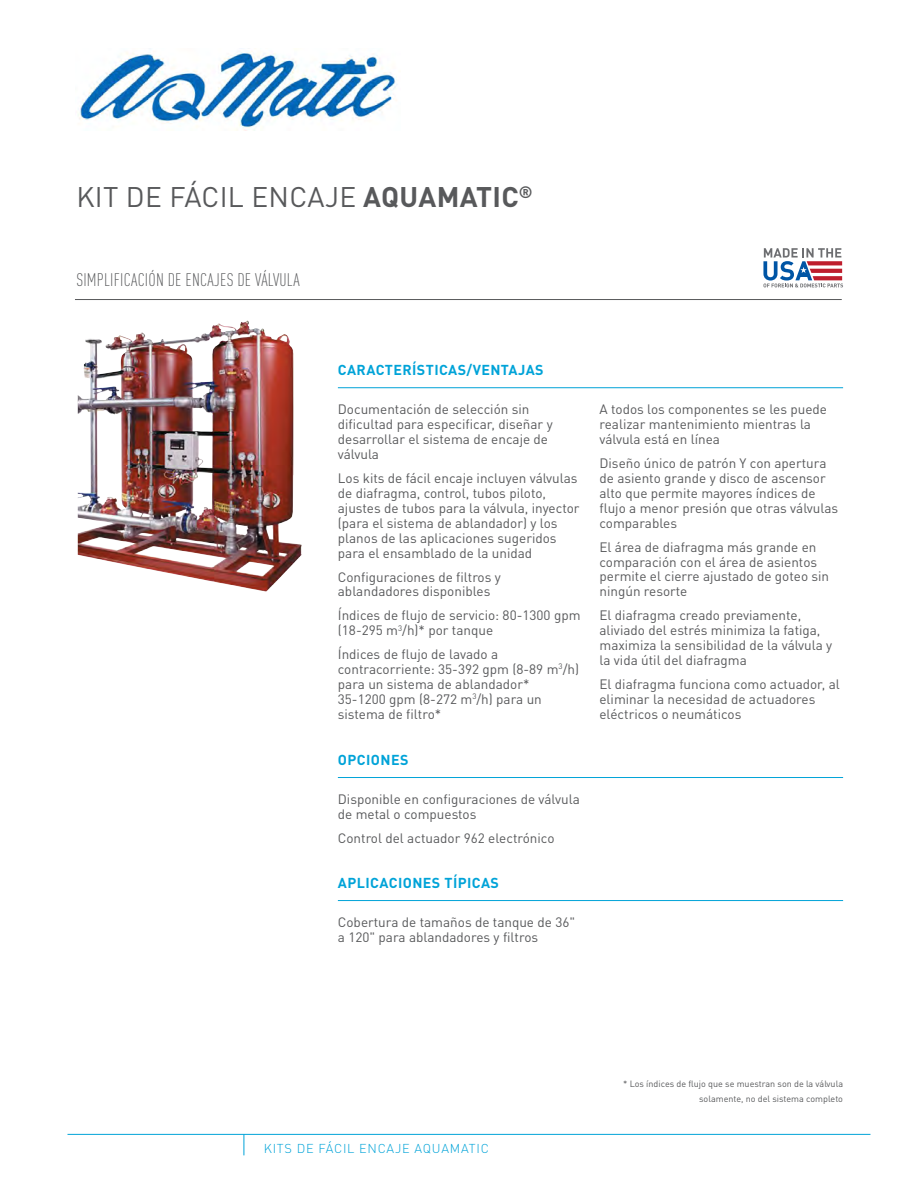
<style>
.page{position:relative;width:918px;height:1188px;background:#fff}
.page>*{position:absolute;margin:0;border:0;box-sizing:border-box;transform-origin:0 0}
.t1{font:28.05px "DIN Pro";letter-spacing:.01em;color:#58595b}
.t2{font:300 condensed 18px "DIN Pro";letter-spacing:.01em;color:#58595b}
.t3{font:700 14.25px "DIN Pro";letter-spacing:.03em;color:#00a3d8}
.t4{font:13.5px/15px "DIN Pro";color:#58595b}
.t5{font:300 12.75px "DIN Pro";letter-spacing:.06em;color:#00a3d8}
.t6{font:9px/15px "DIN Pro";color:#58595b;text-align:right}
.s1{font-weight:700}
</style>
<div class="page">
<hr style="left:75px;top:299px;width:767px;height:1px;background:#58595b">
<hr style="left:338px;top:387px;width:505px;height:1px;background:#00a3d8">
<hr style="left:338px;top:777px;width:505px;height:1px;background:#00a3d8">
<hr style="left:338px;top:900px;width:505px;height:1px;background:#00a3d8">
<svg style="left:763px;top:248px;width:80px;height:39px"></svg>
<hr style="left:68px;top:1134px;width:802px;height:1px;background:#00a3d8">
<svg style="left:244px;top:1134px;width:1px;height:21px"></svg>
<img style="left:78px;top:320px;width:224px;height:272px">
<img style="left:78px;top:51px;width:319px;height:79px">
<h1 class="t1" style="left:76px;top:175px;width:458px">KIT DE FÁCIL ENCAJE <span class="s1">AQUAMATIC</span><sup>®</sup></h1>
<h2 class="t2" style="left:76px;top:267px;width:225px">SIMPLIFICACIÓN DE ENCAJES DE VÁLVULA</h2>
<p class="t3" style="left:338px;top:358px;width:207px">CARACTERÍSTICAS/VENTAJAS</p>
<p class="t4" style="left:338px;top:401px;width:216px">Documentación de selección sin dificultad para especificar, diseñar y desarrollar el sistema de encaje de válvula</p>
<p class="t4" style="left:338px;top:469px;width:243px">Los kits de fácil encaje incluyen válvulas de diafragma, control, tubos piloto, ajustes de tubos para la válvula, inyector (para el sistema de ablandador) y los planos de las aplicaciones sugeridos para el ensamblado de la unidad</p>
<p class="t4" style="left:338px;top:568px;width:165px">Configuraciones de filtros y ablandadores disponibles</p>
<p class="t4" style="left:338px;top:606px;width:244px">Índices de flujo de servicio: 80-1300 gpm (18-295 m<sup>3</sup>/h)* por tanque</p>
<p class="t4" style="left:338px;top:645px;width:243px">Índices de flujo de lavado a contracorriente: 35-392 gpm (8-89 m<sup>3</sup>/h) para un sistema de ablandador*<br>35-1200 gpm (8-272 m<sup>3</sup>/h) para un sistema de filtro*</p>
<p class="t3" style="left:338px;top:748px;width:72px">OPCIONES</p>
<p class="t4" style="left:338px;top:790px;width:243px">Disponible en configuraciones de válvula de metal o compuestos</p>
<p class="t4" style="left:338px;top:829px;width:218px">Control del actuador 962 electrónico</p>
<p class="t3" style="left:338px;top:871px;width:163px">APLICACIONES TÍPICAS</p>
<p class="t4" style="left:338px;top:913px;width:239px">Cobertura de tamaños de tanque de 36" a 120" para ablandadores y filtros</p>
<p class="t4" style="left:600px;top:401px;width:229px">A todos los componentes se les puede realizar mantenimiento mientras la válvula está en línea</p>
<p class="t4" style="left:600px;top:454px;width:240px">Diseño único de patrón Y con apertura de asiento grande y disco de ascensor alto que permite mayores índices de flujo a menor presión que otras válvulas comparables</p>
<p class="t4" style="left:600px;top:538px;width:231px">El área de diafragma más grande en comparación con el área de asientos permite el cierre ajustado de goteo sin ningún resorte</p>
<p class="t4" style="left:600px;top:606px;width:234px">El diafragma creado previamente, aliviado del estrés minimiza la fatiga, maximiza la sensibilidad de la válvula y la vida útil del diafragma</p>
<p class="t4" style="left:600px;top:675px;width:242px">El diafragma funciona como actuador, al eliminar la necesidad de actuadores eléctricos o neumáticos</p>
<p class="t5" style="left:264px;top:1138px;width:227px">KITS DE FÁCIL ENCAJE AQUAMATIC</p>
<p class="t6" style="left:623px;top:1076px;width:221px">* Los índices de flujo que se muestran son de la válvula solamente, no del sistema completo</p>
</div>
